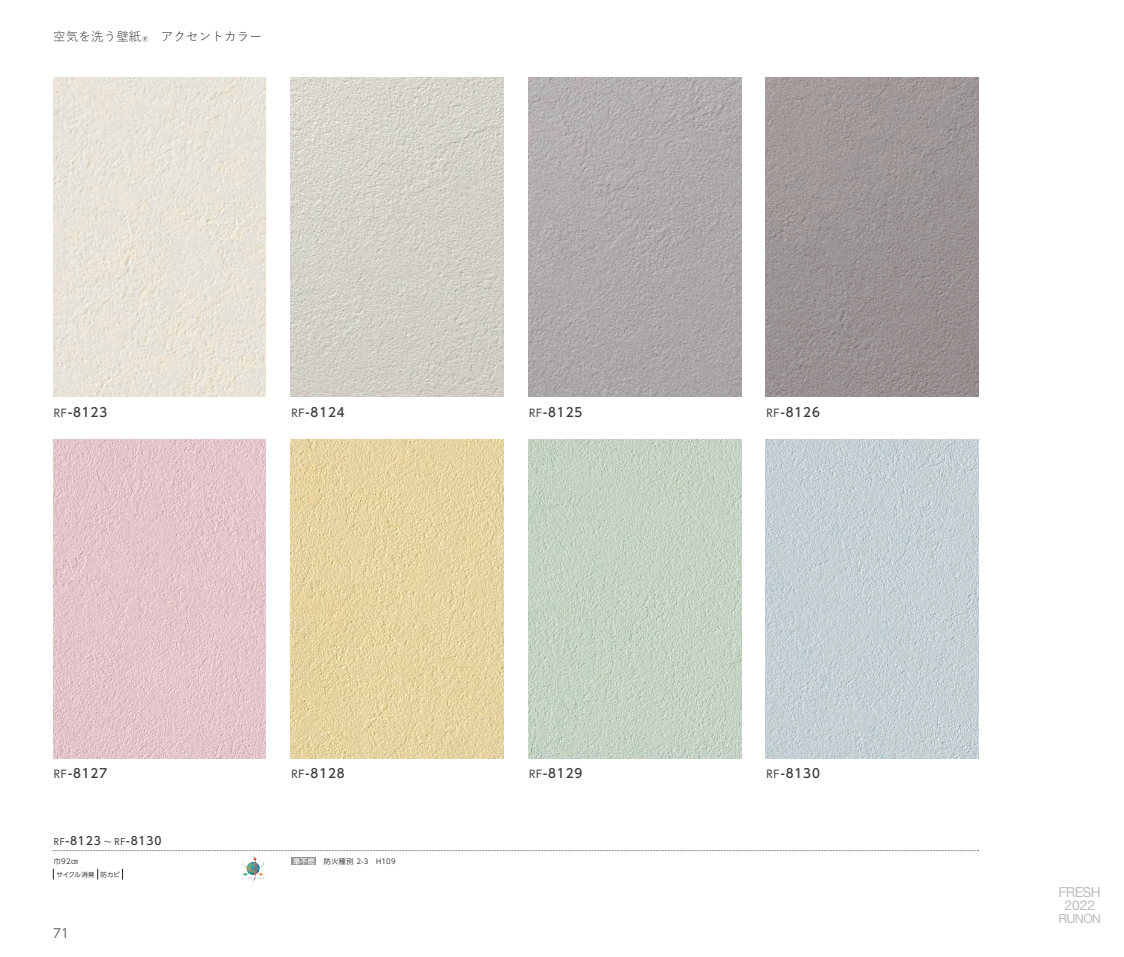
<style>
.page{position:relative;width:1124px;height:957px;background:#fff}
.page>*{position:absolute;margin:0;border:0;box-sizing:border-box;transform-origin:0 0}
.t1{font:13.75px/13.5px "Helvetica Neue";letter-spacing:-.04em;color:#bcbdc0;text-align:center}
.t2{font:500 12.5px "UD Shin Go C Oniz Pr 6 N";letter-spacing:.075em;color:#3e3e3f}
.t3{font:12.5px "Yu Go Pr 6 N";letter-spacing:.01em;color:#3e3e3f}
.t4{font:12.5px "Helvetica Neue";color:#bcbdc0}
.t5{font:12.5px "UD Shin Go C Oniz Pr 6 N";color:#6c6d70}
.t6{font:500 11.25px "UD Shin Go C Oniz Pr 6 N";letter-spacing:.075em;color:#3e3e3f}
.t7{font:7px "UD Shin Go Pro";letter-spacing:.06em;color:#3e3e3f}
.t8{font:6.38px "UD Shin Go Pro";letter-spacing:.01em;color:#3e3e3f}
.s1{font-family:"UD Shin Go Pro";font-size:5.75px}
.s2{font-weight:400;font-size:10.62px}
.s3{font-weight:400;font-size:8.75px}
.s4{font-weight:500;font-size:6.88px;color:#fff}
.s5{font-size:12px}
</style>
<div class="page">
<svg style="left:53px;top:850px;width:925px;height:1px"></svg>
<div style="left:291px;top:857px;width:25px;height:8px;background:#939598"></div>
<img style="left:242px;top:856px;width:13px;height:19px">
<img style="left:53px;top:78px;width:213px;height:319px">
<img style="left:53px;top:439px;width:213px;height:319px">
<img style="left:291px;top:78px;width:212px;height:319px">
<img style="left:291px;top:439px;width:212px;height:319px">
<img style="left:528px;top:78px;width:213px;height:319px">
<img style="left:528px;top:439px;width:213px;height:319px">
<img style="left:765px;top:78px;width:213px;height:319px">
<img style="left:765px;top:439px;width:213px;height:319px">
<p class="t3" style="left:53px;top:25px;width:210px">空気を洗う壁紙<span class="s1">Ⓡ</span>　アクセントカラー</p>
<p class="t2" style="left:54px;top:402px;width:55px"><span class="s2">RF</span>-8123</p>
<p class="t2" style="left:291px;top:402px;width:55px"><span class="s2">RF</span>-8124</p>
<p class="t2" style="left:529px;top:402px;width:55px"><span class="s2">RF</span>-8125</p>
<p class="t2" style="left:54px;top:763px;width:55px"><span class="s2">RF</span>-8127</p>
<p class="t2" style="left:291px;top:763px;width:55px"><span class="s2">RF</span>-8128</p>
<p class="t6" style="left:54px;top:831px;width:109px"><span class="s3">RF</span>-8123 <span class="s3">〜 RF</span>-8130</p>
<p class="t8" style="left:56px;top:869px;width:65px">サイクル消臭 防カビ</p>
<p class="t7" style="left:54px;top:855px;width:26px">巾92㎝</p>
<p class="t7" style="left:293px;top:855px;width:104px"><span class="s4">準不燃</span>　防火種別 2-3　H109</p>
<p class="t5" style="left:53px;top:923px;width:17px">71</p>
<p class="t2" style="left:529px;top:763px;width:55px"><span class="s2">RF</span>-8129</p>
<p class="t2" style="left:766px;top:402px;width:55px"><span class="s2">RF</span>-8126</p>
<p class="t2" style="left:766px;top:763px;width:55px"><span class="s2">RF</span>-8130</p>
<p class="t1" style="left:1058px;top:886px;width:44px">FRESH<br>2022</p>
<p class="t4" style="left:1058px;top:910px;width:44px">RUNO<span class="s5">N</span></p>
</div>
